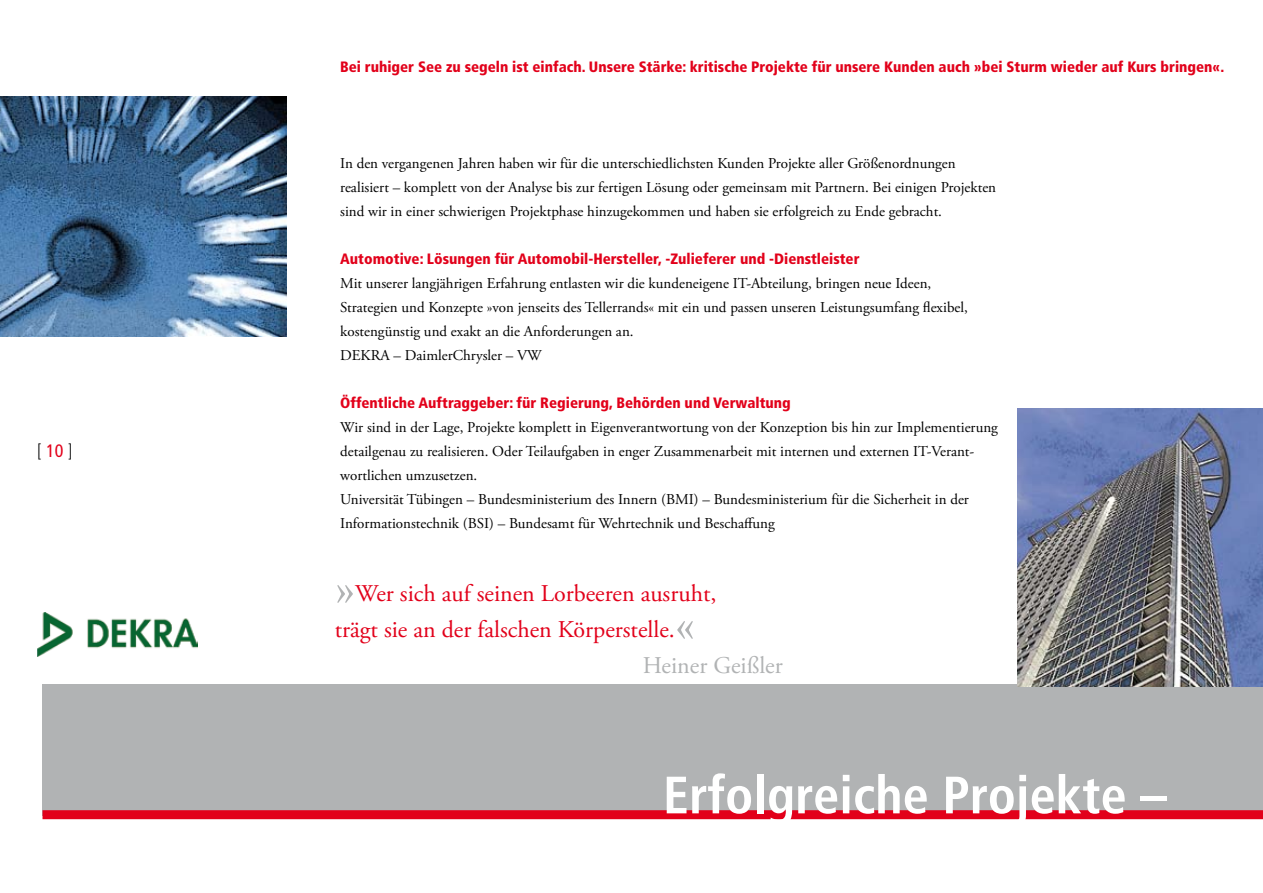
<style>
.page{position:relative;width:1263px;height:893px;background:#fff}
.page>*{position:absolute;margin:0;border:0;box-sizing:border-box;transform-origin:0 0}
.t1{font:54px "Adobe Garamond Pro";color:#b1b3b4}
.t2{font:700 condensed 52.5px "Frutiger";color:#fff}
.t3{font:24px/36px "Adobe Garamond Pro";color:#e2001a}
.t4{font:24px "Adobe Garamond Pro";color:#b1b3b4}
.t5{font:300 condensed 18px "Frutiger";color:#000}
.t6{font:15px/24px "Adobe Garamond Pro";color:#000}
.t7{font:900 condensed 15px "Frutiger";color:#e2001a}
.s1{font-weight:400;color:#e2001a}
</style>
<div class="page">
<div style="left:43px;top:685px;width:1220px;height:131px;background:#b1b3b4"></div>
<div style="left:43px;top:810px;width:1220px;height:9px;background:#e2001a"></div>
<img style="left:1017px;top:408px;width:246px;height:278px">
<img style="left:0;top:96px;width:287px;height:240px">
<img style="left:37px;top:613px;width:160px;height:44px">
<p class="t5" style="left:37px;top:441px;width:37px">[ <span class="s1">10</span> ]</p>
<p class="t7" style="left:340px;top:58px;width:885px">Bei ruhiger See zu segeln ist einfach. Unsere Stärke: kritische Projekte für unsere Kunden auch »bei Sturm wieder auf Kurs bringen«.</p>
<p class="t6" style="left:340px;top:152px;width:657px">In den vergangenen Jahren haben wir für die unterschiedlichsten Kunden Projekte aller Größenordnungen realisiert – komplett von der Analyse bis zur fertigen Lösung oder gemeinsam mit Partnern. Bei einigen Projekten sind wir in einer schwierigen Projektphase hinzugekommen und haben sie erfolgreich zu Ende gebracht.</p>
<p class="t7" style="left:340px;top:250px;width:521px">Automotive: Lösungen für Automobil-Hersteller, -Zulieferer und -Dienstleister</p>
<p class="t6" style="left:340px;top:272px;width:629px">Mit unserer langjährigen Erfahrung entlasten wir die kundeneigene IT-Abteilung, bringen neue Ideen, Strategien und Konzepte »von jenseits des Tellerrands« mit ein und passen unseren Leistungsumfang flexibel, kostengünstig und exakt an die Anforderungen an.<br>DEKRA – DaimlerChrysler – VW</p>
<p class="t7" style="left:340px;top:394px;width:452px">Öffentliche Auftraggeber: für Regierung, Behörden und Verwaltung</p>
<p class="t6" style="left:340px;top:416px;width:659px">Wir sind in der Lage, Projekte komplett in Eigenverantwortung von der Konzeption bis hin zur Implementierung detailgenau zu realisieren. Oder Teilaufgaben in enger Zusammenarbeit mit internen und externen IT-Verant&shy;wortlichen umzusetzen.<br>Universität Tübingen – Bundesministerium des Innern (BMI) – Bundesministerium für die Sicherheit in der Informationstechnik (BSI) – Bundesamt für Wehrtechnik und Beschaffung</p>
<h3 class="t3" style="left:335px;top:576px;width:383px;text-indent:20px">Wer sich auf seinen Lorbeeren ausruht, trägt sie an der falschen Körperstelle.</h3>
<h1 class="t1" style="left:335px;top:555px;width:22px">»</h1>
<h1 class="t1" style="left:675px;top:591px;width:22px">«</h1>
<h3 class="t4" style="left:643px;top:650px;width:142px">Heiner Geißler</h3>
<h2 class="t2" style="left:663px;top:764px;width:505px">Erfolgreiche Projekte –</h2>
</div>
